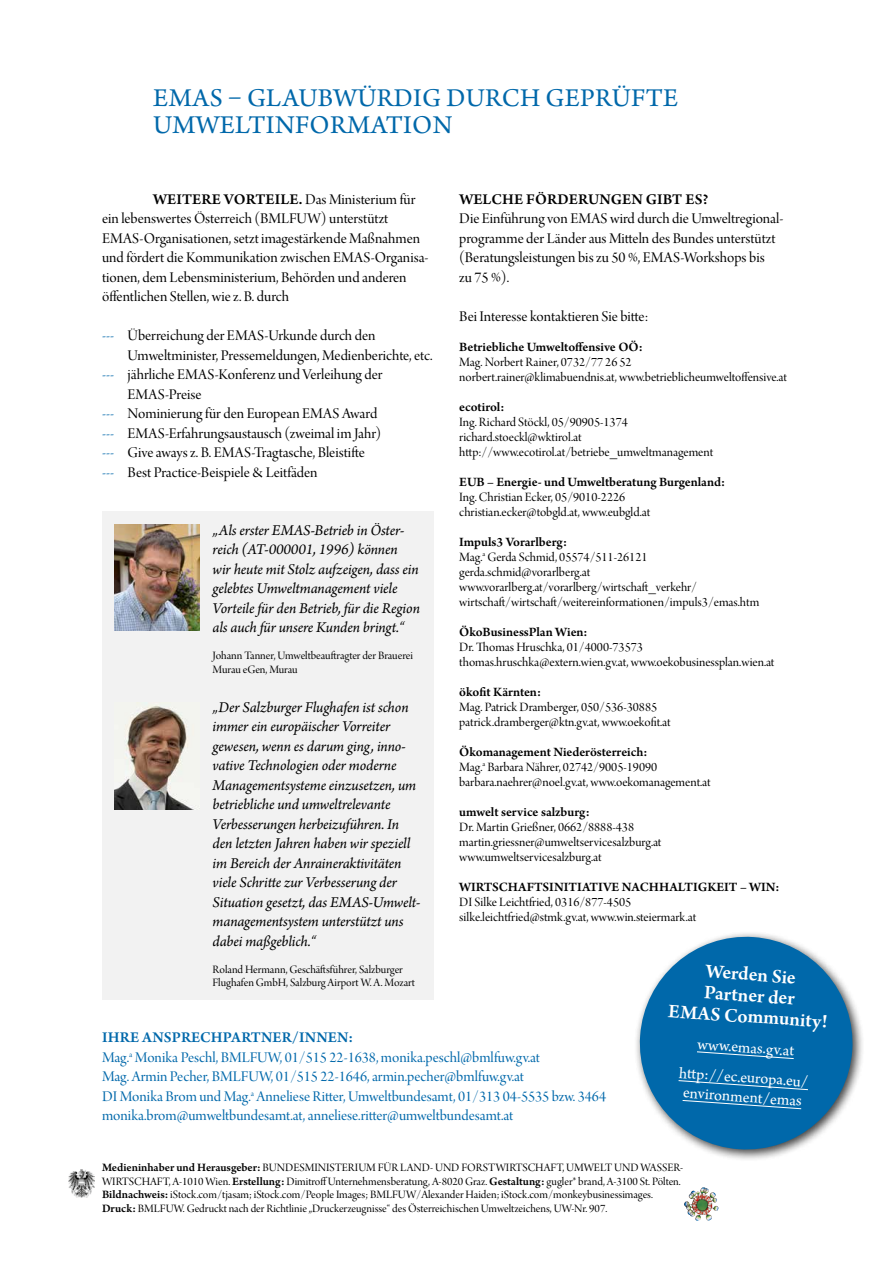
<style>
.page{position:relative;width:893px;height:1263px;background:#fff}
.page>*{position:absolute;margin:0;border:0;box-sizing:border-box;transform-origin:0 0}
.t1{font:27px/27px "Arno Pro";letter-spacing:.01em;color:#0068aa}
.t2{font:600 20.25px/21px "Arno Pro";color:#fff;text-align:center}
.t3{font:16.5px/30px "Arno Pro";color:#fff;text-align:center}
.t4{font:15.75px/19.5px "Arno Pro Display";color:#000}
.t5{font:italic 15.75px/19.5px "Arno Pro";letter-spacing:-.01em;color:#000}
.t6{font:15.75px/19.5px "Arno Pro Display";color:#0068aa}
.t7{font:600 15.75px "Arno Pro";letter-spacing:.01em;color:#0068aa}
.t8{font:600 15.75px "Arno Pro";letter-spacing:.01em;color:#000}
.t9{font:13.5px/15px "Arno Pro Display";color:#000}
.t10{font:600 13.5px "Arno Pro";color:#000}
.t11{font:12px/13.5px "Arno Pro Display";color:#000}
.s1{font-family:"Arno Pro";font-weight:600}
.s2{color:#0068aa}
</style>
<div class="page">
<div style="left:102px;top:511px;width:332px;height:489px;background:#f2f2f2"></div>
<img style="left:115px;top:524px;width:85px;height:106px">
<img style="left:115px;top:705px;width:77px;height:104px">
<div style="left:634px;top:931px;width:230px;height:230px;background:#000;opacity:.75"></div>
<svg style="left:636px;top:933px;width:220px;height:220px;fill:#0068aa"></svg>
<svg style="left:696px;top:1051px;width:99px;height:8px"></svg>
<svg style="left:678px;top:1080px;width:131px;height:10px"></svg>
<svg style="left:682px;top:1099px;width:120px;height:10px"></svg>
<img style="left:68px;top:1169px;width:26px;height:29px">
<svg style="left:695px;top:1187px;width:9px;height:9px"></svg>
<h1 class="t1" style="left:153px;top:86px;width:527px">EMAS – GLAUBWÜRDIG DURCH GEPRÜFTE<br>UMWELTINFORMATION</h1>
<p class="t8" style="left:459px;top:190px;width:251px">WELCHE FÖRDERUNGEN GIBT ES?</p>
<p class="t4" style="left:459px;top:210px;width:326px">Die Einführung von EMAS wird durch die Umweltregional&shy;programme der Länder aus Mitteln des Bundes unterstützt (Beratungsleistungen bis zu 50 %, EMAS-Workshops bis<br>zu 75 %).</p>
<p class="t4" style="left:459px;top:307px;width:191px">Bei Interesse kontaktieren Sie bitte:</p>
<p class="t10" style="left:459px;top:339px;width:185px">Betriebliche Umweltoffensive OÖ:</p>
<p class="t9" style="left:459px;top:355px;width:329px">Mag. Norbert Rainer, 0732/77 26 52 norbert.rainer@klimabuendnis.at, www.betrieblicheumweltoffensive.at</p>
<p class="t10" style="left:459px;top:399px;width:47px">ecotirol:</p>
<p class="t9" style="left:459px;top:415px;width:256px">Ing. Richard Stöckl, 05/90905-1374 richard.stoeckl@wktirol.at http://www.ecotirol.at/betriebe_umweltmanagement</p>
<p class="t10" style="left:459px;top:474px;width:268px">EUB – Energie- und Umweltberatung Burgenland:</p>
<p class="t9" style="left:459px;top:490px;width:193px">Ing. Christian Ecker, 05/9010-2226 christian.ecker@tobgld.at, www.eubgld.at</p>
<p class="t10" style="left:459px;top:534px;width:109px">Impuls3 Vorarlberg:</p>
<p class="t9" style="left:459px;top:550px;width:302px">Mag.<sup>a</sup> Gerda Schmid, 05574/511-26121 gerda.schmid@vorarlberg.at www.vorarlberg.at/vorarlberg/wirtschaft_verkehr/ wirtschaft/wirtschaft/weitereinformationen/impuls3/emas.htm</p>
<p class="t10" style="left:459px;top:624px;width:130px">ÖkoBusinessPlan Wien:</p>
<p class="t9" style="left:459px;top:640px;width:317px">Dr. Thomas Hruschka, 01/4000-73573 thomas.hruschka@extern.wien.gv.at, www.oekobusinessplan.wien.at</p>
<p class="t10" style="left:459px;top:684px;width:83px">ökofit Kärnten:</p>
<p class="t9" style="left:459px;top:700px;width:213px">Mag. Patrick Dramberger, 050/536-30885 patrick.dramberger@ktn.gv.at, www.oekofit.at</p>
<p class="t10" style="left:459px;top:744px;width:190px">Ökomanagement Niederösterreich:</p>
<p class="t9" style="left:459px;top:760px;width:253px">Mag.<sup>a</sup> Barbara Nährer, 02742/9005-19090 barbara.naehrer@noel.gv.at, www.oekomanagement.at</p>
<p class="t10" style="left:459px;top:804px;width:132px">umwelt service salzburg:</p>
<p class="t9" style="left:459px;top:820px;width:204px">Dr. Martin Grießner, 0662/8888-438 martin.griessner@umweltservicesalzburg.at www.umweltservicesalzburg.at</p>
<p class="t10" style="left:459px;top:879px;width:322px">WIRTSCHAFTSINITIATIVE NACHHALTIGKEIT – WIN:</p>
<p class="t9" style="left:459px;top:895px;width:239px">DI Silke Leichtfried, 0316/877-4505 silke.leichtfried@stmk.gv.at, www.win.steiermark.at</p>
<p class="t4" style="left:102px;top:190px;width:328px;text-indent:51px"><span class="s1">WEITERE VORTEILE.</span> Das Ministerium für ein lebenswertes Österreich (BMLFUW) unterstützt EMAS-Organisationen, setzt imagestärkende Maßnahmen und fördert die Kommunikation zwischen EMAS-Organisa&shy;tionen, dem Lebensministerium, Behörden und anderen öffentlichen Stellen, wie z. B. durch</p>
<p class="t4" style="left:102px;top:327px;width:275px"><span class="s2">---</span> Überreichung der EMAS-Urkunde durch den</p>
<p class="t4" style="left:128px;top:346px;width:306px">Umweltminister, Pressemeldungen, Medienberichte, etc.</p>
<p class="t4" style="left:102px;top:366px;width:282px"><span class="s2">---</span> jährliche EMAS-Konferenz und Verleihung der</p>
<p class="t4" style="left:128px;top:385px;width:76px">EMAS-Preise</p>
<p class="t4" style="left:102px;top:405px;width:277px"><span class="s2">---</span> Nominierung für den European EMAS Award</p>
<p class="t4" style="left:102px;top:424px;width:281px"><span class="s2">---</span> EMAS-Erfahrungsaustausch (zweimal im Jahr)</p>
<p class="t4" style="left:102px;top:444px;width:264px"><span class="s2">---</span> Give aways z. B. EMAS-Tragtasche, Bleistifte</p>
<p class="t4" style="left:102px;top:463px;width:217px"><span class="s2">---</span> Best Practice-Beispiele &amp; Leitfäden</p>
<p class="t5" style="left:213px;top:521px;width:209px">„Als erster EMAS-Betrieb in Öster&shy;reich (AT-000001, 1996) können<br>wir heute mit Stolz aufzeigen, dass ein gelebtes Umweltmanagement viele Vorteile für den Betrieb, für die Region als auch für unsere Kunden bringt.“</p>
<p class="t11" style="left:213px;top:650px;width:202px">Johann Tanner, Umweltbeauftragter der Brauerei<br>Murau eGen, Murau</p>
<p class="t5" style="left:213px;top:698px;width:209px">„Der Salzburger Flughafen ist schon immer ein europäischer Vorreiter gewesen, wenn es darum ging, inno&shy;vative Technologien oder moderne Managementsysteme einzusetzen, um betriebliche und umweltrelevante Verbesserungen herbeizuführen. In den letzten Jahren haben wir speziell im Bereich der Anraineraktivitäten viele Schritte zur Verbesserung der Situation gesetzt, das EMAS-Umwelt&shy;managementsystem unterstützt uns dabei maßgeblich.“</p>
<p class="t11" style="left:213px;top:963px;width:204px">Roland Hermann, Geschäftsführer, Salzburger<br>Flughafen GmbH, Salzburg Airport W. A. Mozart</p>
<h2 class="t2" style="left:672px;top:959px;width:161px;rotate:4deg">Werden Sie<br>Partner der<br>EMAS Community!</h2>
<p class="t3" style="left:682px;top:1029px;width:131px;rotate:4deg">www.emas.gv.at<br>htt p://ec.europa.eu/</p>
<p class="t3" style="left:684px;top:1078px;width:120px;rotate:4deg">environment/emas</p>
<p class="t7" style="left:102px;top:1028px;width:253px">IHRE ANSPRECHPARTNER/INNEN:</p>
<p class="t6" style="left:102px;top:1048px;width:506px">Mag.<sup>a</sup> Monika Peschl, BMLFUW, 01/515 22-1638, monika.peschl@bmlfuw.gv.at<br>Mag. Armin Pecher, BMLFUW, 01/515 22-1646, armin.pecher@bmlfuw.gv.at<br>DI Monika Brom und Mag.<sup>a</sup> Anneliese Ritter, Umweltbundesamt, 01/313 04-5535 bzw. 3464 monika.brom@umweltbundesamt.at, anneliese.ritter@umweltbundesamt.at</p>
<p class="t11" style="left:102px;top:1162px;width:583px"><span class="s1">Medieninhaber und Herausgeber:</span> BUNDESMINISTERIUM FÜR LAND- UND FORSTWIRTSCHAFT, UMWELT UND WASSER-WIRTSCHAFT, A-1010 Wien. <span class="s1">Erstellung:</span> Dimitroff Unternehmensberatung, A-8020 Graz. <span class="s1">Gestaltung:</span> gugler* brand, A-3100 St. Pölten.<br><span class="s1">Bildnachweis:</span> iStock.com/tjasam; iStock.com/People Images; BMLFUW/Alexander Haiden; iStock.com/monkeybusinessimages.<br><span class="s1">Druck:</span> BMLFUW. Gedruckt nach der Richtlinie „Druckerzeugnisse“ des Österreichischen Umweltzeichens, UW-Nr. 907.</p>
</div>
